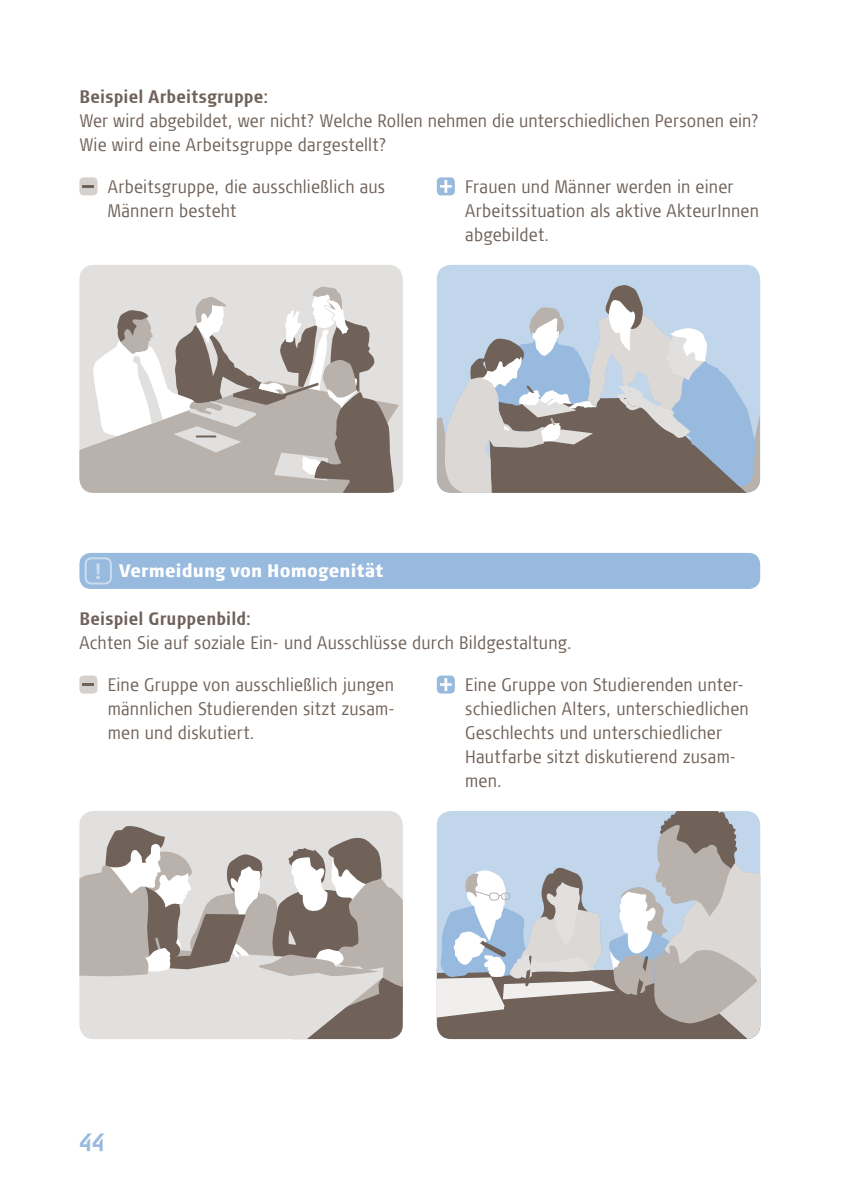
<style>
.page{position:relative;width:868px;height:1191px;background:#fff}
.page>*{position:absolute;margin:0;border:0;box-sizing:border-box;transform-origin:0 0}
.t1{font:700 24px "Signa Cond";color:#97bade}
.t2{font:300 18px/24px "Signa Cond";letter-spacing:.01em;color:#706259}
.t3{font:700 18px "Signa Cond";letter-spacing:.015em;color:#706259}
.t4{font:900 18px "Signa Cond";letter-spacing:.01em;color:#fff}
.s1{font-size:22px;color:#cbddef}
</style>
<div class="page">
<div style="left:79px;top:177px;width:18px;height:18px;background:#d4d0cd;border-radius:4px"></div>
<svg style="left:82px;top:185px;width:12px;height:3px"></svg>
<div style="left:437px;top:177px;width:18px;height:18px;background:#97bade;border-radius:4px"></div>
<svg style="left:440px;top:180px;width:11px;height:13px"></svg>
<div style="left:79px;top:675px;width:18px;height:18px;background:#d4d0cd;border-radius:4px"></div>
<svg style="left:82px;top:683px;width:12px;height:3px"></svg>
<div style="left:437px;top:675px;width:18px;height:18px;background:#97bade;border-radius:4px"></div>
<svg style="left:440px;top:678px;width:11px;height:13px"></svg>
<div style="left:79px;top:553px;width:681px;height:36px;background:#97bade;border-radius:11px"></div>
<div style="left:85px;top:557px;width:27px;height:27px;border:2px solid #cbddef;border-radius:6px"></div>
<div style="left:79px;top:265px;width:324px;height:224px;background:#e2e0de"></div>
<svg style="left:79px;top:286px;width:320px;height:207px;background:#c3beba"></svg>
<div style="left:79px;top:811px;width:324px;height:14px;background:#e2e0de"></div>
<svg style="left:79px;top:825px;width:324px;height:214px;background:#c1bcb7"></svg>
<div style="left:437px;top:265px;width:323px;height:20px;background:#c1d6eb"></div>
<svg style="left:437px;top:285px;width:323px;height:208px;background:#aeb5be"></svg>
<svg style="left:437px;top:811px;width:323px;height:228px;background:#b6bac0"></svg>
<p class="t3" style="left:79px;top:86px;width:191px">Beispiel Arbeitsgruppe:</p>
<p class="t2" style="left:79px;top:109px;width:681px">Wer wird abgebildet, wer nicht? Welche Rollen nehmen die unterschiedlichen Personen ein?<br>Wie wird eine Arbeitsgruppe dargestellt?</p>
<p class="t2" style="left:108px;top:175px;width:279px">Arbeitsgruppe, die ausschließlich aus<br>Männern besteht</p>
<p class="t2" style="left:465px;top:175px;width:295px">Frauen und Männer werden in einer<br>Arbeitssituation als aktive AkteurInnen abgebildet.</p>
<p class="t4" style="left:94px;top:559px;width:291px"><span class="s1">!</span> Vermeidung von Homogenität</p>
<p class="t3" style="left:79px;top:608px;width:174px">Beispiel Gruppenbild:</p>
<p class="t2" style="left:79px;top:631px;width:494px">Achten Sie auf soziale Ein- und Ausschlüsse durch Bildgestaltung.</p>
<p class="t2" style="left:108px;top:673px;width:289px;text-align:justify">Eine Gruppe von ausschließlich jungen männlichen Studierenden sitzt zusam&shy;men und diskutiert.</p>
<p class="t2" style="left:465px;top:673px;width:285px">Eine Gruppe von Studierenden unter&shy;schiedlichen Alters, unterschiedlichen<br>Geschlechts und unterschiedlicher<br>Hautfarbe sitzt diskutierend zusam&shy;men.</p>
<h1 class="t1" style="left:79px;top:1125px;width:27px">44</h1>
</div>
